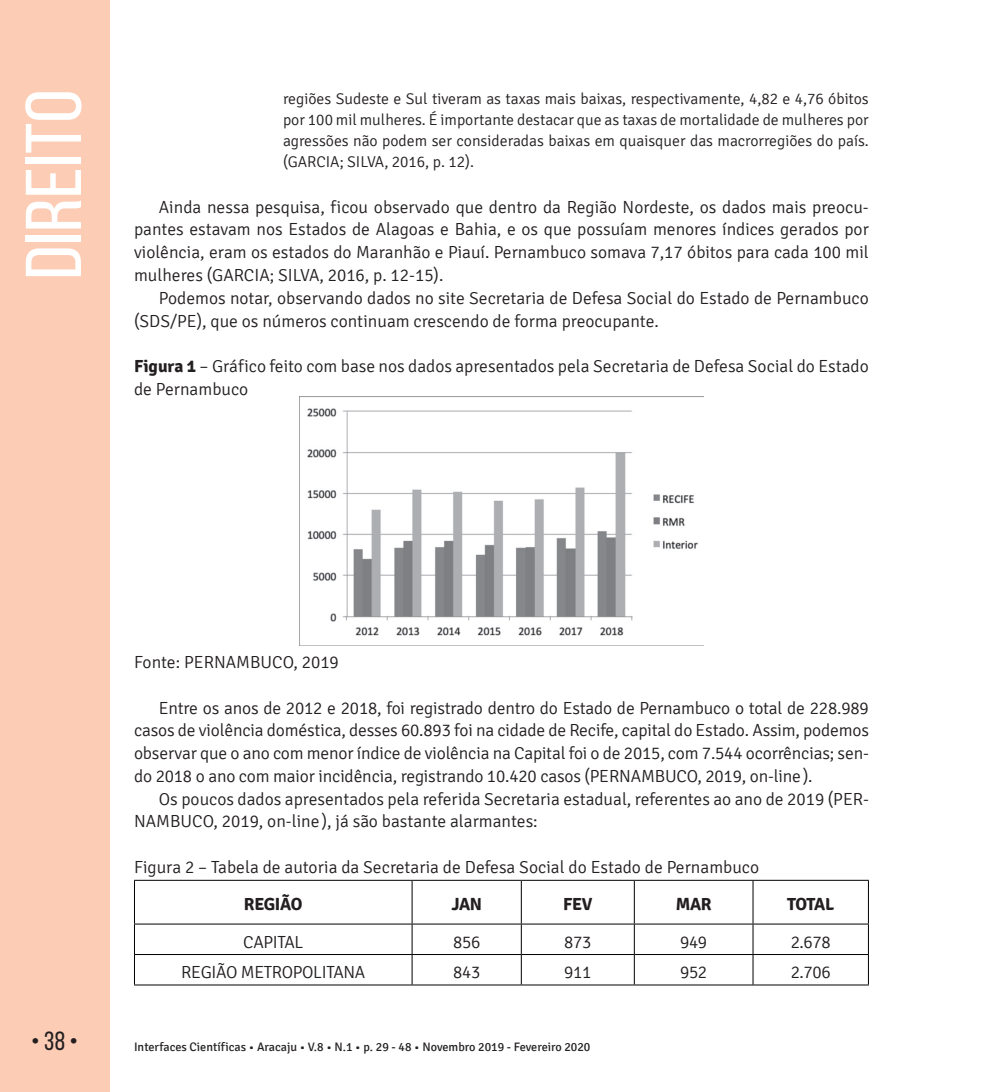
<style>
.page{position:relative;width:993px;height:1092px;background:#fff}
.page>*{position:absolute;margin:0;border:0;box-sizing:border-box;transform-origin:0 0}
.t1{font:78.75px "Bebas Neue";color:#fff;scale:1.09 1}
.t2{font:26.25px "Bebas Neue";color:#231f20}
.t3{font:300 17.5px/22.8px "Signika";color:#231f20}
.t4{font:300 17.5px "Signika";letter-spacing:-.02em;color:#231f20}
.t5{font:700 17.5px "Signika";letter-spacing:-.02em;color:#231f20}
.t6{font:300 15.75px/21px "Signika";color:#231f20;text-align:justify}
.t7{font:12.25px "Signika";color:#231f20}
.s1{font-weight:700}
</style>
<div class="page">
<div style="left:0;top:0;width:109px;height:1091px;background:#fcccb5"></div>
<img style="left:299px;top:396px;width:404px;height:249px">
<hr style="left:134px;top:879px;width:278px;height:1px;background:#000">
<hr style="left:134px;top:880px;width:1px;height:43px;background:#000">
<hr style="left:412px;top:879px;width:109px;height:1px;background:#000">
<hr style="left:411px;top:880px;width:1px;height:43px;background:#000">
<hr style="left:521px;top:879px;width:113px;height:1px;background:#000">
<hr style="left:520px;top:880px;width:1px;height:43px;background:#000">
<hr style="left:634px;top:879px;width:118px;height:1px;background:#000">
<hr style="left:633px;top:880px;width:1px;height:43px;background:#000">
<hr style="left:752px;top:879px;width:116px;height:1px;background:#000">
<hr style="left:752px;top:880px;width:1px;height:43px;background:#000">
<hr style="left:867px;top:880px;width:1px;height:43px;background:#000">
<hr style="left:134px;top:923px;width:278px;height:1px;background:#000">
<hr style="left:134px;top:924px;width:1px;height:30px;background:#000">
<hr style="left:412px;top:923px;width:109px;height:1px;background:#000">
<hr style="left:411px;top:924px;width:1px;height:30px;background:#000">
<hr style="left:521px;top:923px;width:113px;height:1px;background:#000">
<hr style="left:520px;top:924px;width:1px;height:30px;background:#000">
<hr style="left:634px;top:923px;width:118px;height:1px;background:#000">
<hr style="left:633px;top:924px;width:1px;height:30px;background:#000">
<hr style="left:752px;top:923px;width:116px;height:1px;background:#000">
<hr style="left:752px;top:924px;width:1px;height:30px;background:#000">
<hr style="left:867px;top:924px;width:1px;height:30px;background:#000">
<hr style="left:134px;top:954px;width:278px;height:1px;background:#000">
<hr style="left:134px;top:954px;width:1px;height:30px;background:#000">
<hr style="left:412px;top:954px;width:109px;height:1px;background:#000">
<hr style="left:411px;top:954px;width:1px;height:30px;background:#000">
<hr style="left:521px;top:954px;width:113px;height:1px;background:#000">
<hr style="left:520px;top:954px;width:1px;height:30px;background:#000">
<hr style="left:634px;top:954px;width:118px;height:1px;background:#000">
<hr style="left:633px;top:954px;width:1px;height:30px;background:#000">
<hr style="left:752px;top:954px;width:116px;height:1px;background:#000">
<hr style="left:752px;top:954px;width:1px;height:30px;background:#000">
<hr style="left:867px;top:954px;width:1px;height:30px;background:#000">
<hr style="left:134px;top:984px;width:278px;height:1px;background:#000">
<hr style="left:412px;top:984px;width:109px;height:1px;background:#000">
<hr style="left:521px;top:984px;width:113px;height:1px;background:#000">
<hr style="left:634px;top:984px;width:118px;height:1px;background:#000">
<hr style="left:752px;top:984px;width:116px;height:1px;background:#000">
<h1 class="t1" style="left:11px;top:279px;width:176px;rotate:-90deg">Direito</h1>
<p class="t6" style="left:283px;top:89px;width:587px">regiões Sudeste e Sul tiveram as taxas mais baixas, respectivamente, 4,82 e 4,76 óbitos por 100 mil mulheres. É importante destacar que as taxas de mortalidade de mulheres por agressões não podem ser consideradas baixas em quaisquer das macrorregiões do país. (GARCIA; SILVA, 2016, p. 12).</p>
<p class="t3" style="left:134px;top:196px;width:736px;text-align:justify;text-indent:25px">Ainda nessa pesquisa, ficou observado que dentro da Região Nordeste, os dados mais preocu&shy;pantes estavam nos Estados de Alagoas e Bahia, e os que possuíam menores índices gerados por violência, eram os estados do Maranhão e Piauí. Pernambuco somava 7,17 óbitos para cada 100 mil mulheres (GARCIA; SILVA, 2016, p. 12-15).</p>
<p class="t3" style="left:134px;top:287px;width:736px;text-indent:25px">Podemos notar, observando dados no site Secretaria de Defesa Social do Estado de Pernambuco (SDS/PE), que os números continuam crescendo de forma preocupante.</p>
<p class="t3" style="left:134px;top:355px;width:736px"><span class="s1">Figura 1</span> – Gráfico feito com base nos dados apresentados pela Secretaria de Defesa Social do Estado de Pernambuco</p>
<p class="t3" style="left:134px;top:651px;width:206px">Fonte: PERNAMBUCO, 2019</p>
<p class="t3" style="left:134px;top:696px;width:736px;text-align:justify;text-indent:25px">Entre os anos de 2012 e 2018, foi registrado dentro do Estado de Pernambuco o total de 228.989 casos de violência doméstica, desses 60.893 foi na cidade de Recife, capital do Estado. Assim, podemos observar que o ano com menor índice de violência na Capital foi o de 2015, com 7.544 ocorrências; sen&shy;do 2018 o ano com maior incidência, registrando 10.420 casos (PERNAMBUCO, 2019, on-line).</p>
<p class="t3" style="left:134px;top:787px;width:736px;text-indent:25px">Os poucos dados apresentados pela referida Secretaria estadual, referentes ao ano de 2019 (PER-<br>NAMBUCO, 2019, on-line ), já são bastante alarmantes:</p>
<p class="t3" style="left:134px;top:855px;width:626px">Figura 2 – Tabela de autoria da Secretaria de Defesa Social do Estado de Pernambuco</p>
<p class="t5" style="left:244px;top:893px;width:60px">REGIÃO</p>
<p class="t5" style="left:451px;top:893px;width:32px">JAN</p>
<p class="t5" style="left:563px;top:893px;width:31px">FEV</p>
<p class="t5" style="left:675px;top:893px;width:37px">MAR</p>
<p class="t5" style="left:787px;top:893px;width:48px">TOTAL</p>
<p class="t4" style="left:243px;top:931px;width:62px">CAPITAL</p>
<p class="t3" style="left:453px;top:930px;width:29px">856</p>
<p class="t3" style="left:564px;top:930px;width:29px">873</p>
<p class="t3" style="left:680px;top:930px;width:29px">949</p>
<p class="t3" style="left:790px;top:930px;width:42px">2.678</p>
<p class="t4" style="left:181px;top:962px;width:185px">REGIÃO METROPOLITANA</p>
<p class="t3" style="left:453px;top:960px;width:29px">843</p>
<p class="t3" style="left:564px;top:960px;width:29px">911</p>
<p class="t3" style="left:680px;top:960px;width:29px">952</p>
<p class="t3" style="left:790px;top:960px;width:42px">2.706</p>
<h2 class="t2" style="left:31px;top:1026px;width:49px">• 38 •</h2>
<p class="t7" style="left:134px;top:1040px;width:458px">Interfaces Científicas • Aracaju • V.8 • N.1 • p. 29 - 48 • Novembro 2019 - Fevereiro 2020</p>
</div>
